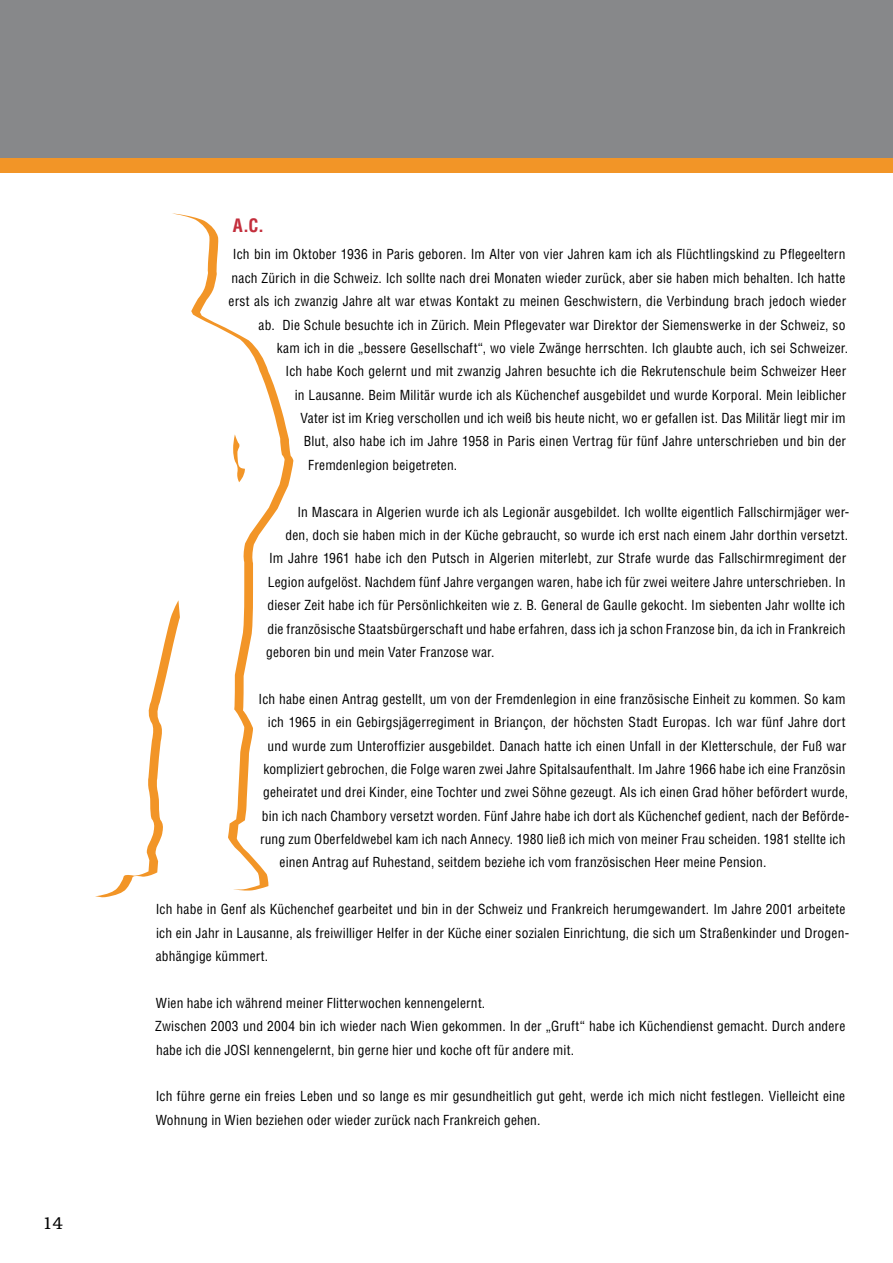
<style>
.page{position:relative;width:893px;height:1263px;background:#fff}
.page>*{position:absolute;margin:0;border:0;box-sizing:border-box;transform-origin:0 0}
.t1{font:700 condensed 18px "Helvetica LT Std";color:#c32e3c}
.t2{font:18px "Egyptienne FLT Std";color:#000}
.t3{font:condensed 13.5px/23.4px "Helvetica LT Std";letter-spacing:.015em;color:#000}
</style>
<div class="page">
<div style="left:0;top:157px;width:893px;height:16px;background:#f29527"></div>
<div style="left:0;top:0;width:893px;height:157px;background:#87888a"></div>
<svg style="left:95px;top:213px;width:190px;height:684px"></svg>
<h1 class="t2" style="left:43px;top:1213px;width:22px">14</h1>
<h1 class="t1" style="left:233px;top:214px;width:33px">A.C.</h1>
<p class="t3" style="left:233px;top:243px;width:614px">Ich bin im Oktober 1936 in Paris geboren. Im Alter von vier Jahren kam ich als Flüchtlingskind zu Pflegeeltern</p>
<p class="t3" style="left:232px;top:266px;width:615px">nach Zürich in die Schweiz. Ich sollte nach drei Monaten wieder zurück, aber sie haben mich behalten. Ich hatte</p>
<p class="t3" style="left:229px;top:289px;width:619px">erst als ich zwanzig Jahre alt war etwas Kontakt zu meinen Geschwistern, die Verbindung brach jedoch wieder</p>
<p class="t3" style="left:259px;top:313px;width:588px">ab. Die Schule besuchte ich in Zürich. Mein Pflegevater war Direktor der Siemenswerke in der Schweiz, so</p>
<p class="t3" style="left:277px;top:336px;width:573px">kam ich in die „bessere Gesellschaft“, wo viele Zwänge herrschten. Ich glaubte auch, ich sei Schweizer.</p>
<p class="t3" style="left:285px;top:360px;width:562px">Ich habe Koch gelernt und mit zwanzig Jahren besuchte ich die Rekrutenschule beim Schweizer Heer</p>
<p class="t3" style="left:295px;top:383px;width:553px">in Lausanne. Beim Militär wurde ich als Küchenchef ausgebildet und wurde Korporal. Mein leiblicher</p>
<p class="t3" style="left:300px;top:406px;width:547px">Vater ist im Krieg verschollen und ich weiß bis heute nicht, wo er gefallen ist. Das Militär liegt mir im</p>
<p class="t3" style="left:304px;top:430px;width:544px">Blut, also habe ich im Jahre 1958 in Paris einen Vertrag für fünf Jahre unterschrieben und bin der</p>
<p class="t3" style="left:308px;top:453px;width:150px">Fremdenlegion beigetreten.</p>
<p class="t3" style="left:297px;top:500px;width:553px">In Mascara in Algerien wurde ich als Legionär ausgebildet. Ich wollte eigentlich Fallschirmjäger wer-</p>
<p class="t3" style="left:286px;top:523px;width:564px">den, doch sie haben mich in der Küche gebraucht, so wurde ich erst nach einem Jahr dorthin versetzt.</p>
<p class="t3" style="left:269px;top:547px;width:579px">Im Jahre 1961 habe ich den Putsch in Algerien miterlebt, zur Strafe wurde das Fallschirmregiment der</p>
<p class="t3" style="left:268px;top:570px;width:579px">Legion aufgelöst. Nachdem fünf Jahre vergangen waren, habe ich für zwei weitere Jahre unterschrieben. In</p>
<p class="t3" style="left:268px;top:593px;width:579px">dieser Zeit habe ich für Persönlichkeiten wie z. B. General de Gaulle gekocht. Im siebenten Jahr wollte ich</p>
<p class="t3" style="left:268px;top:617px;width:579px">die französische Staatsbürgerschaft und habe erfahren, dass ich ja schon Franzose bin, da ich in Frankreich</p>
<p class="t3" style="left:266px;top:640px;width:230px">geboren bin und mein Vater Franzose war.</p>
<p class="t3" style="left:258px;top:687px;width:588px">Ich habe einen Antrag gestellt, um von der Fremdenlegion in eine französische Einheit zu kommen. So kam</p>
<p class="t3" style="left:268px;top:710px;width:579px">ich 1965 in ein Gebirgsjägerregiment in Briançon, der höchsten Stadt Europas. Ich war fünf Jahre dort</p>
<p class="t3" style="left:268px;top:734px;width:580px">und wurde zum Unteroffizier ausgebildet. Danach hatte ich einen Unfall in der Kletterschule, der Fuß war</p>
<p class="t3" style="left:263px;top:757px;width:584px">kompliziert gebrochen, die Folge waren zwei Jahre Spitalsaufenthalt. Im Jahre 1966 habe ich eine Französin</p>
<p class="t3" style="left:263px;top:780px;width:587px">geheiratet und drei Kinder, eine Tochter und zwei Söhne gezeugt. Als ich einen Grad höher befördert wurde,</p>
<p class="t3" style="left:262px;top:804px;width:589px">bin ich nach Chambory versetzt worden. Fünf Jahre habe ich dort als Küchenchef gedient, nach der Beförde-</p>
<p class="t3" style="left:260px;top:827px;width:587px">rung zum Oberfeldwebel kam ich nach Annecy. 1980 ließ ich mich von meiner Frau scheiden. 1981 stellte ich</p>
<p class="t3" style="left:280px;top:851px;width:488px">einen Antrag auf Ruhestand, seitdem beziehe ich vom französischen Heer meine Pension.</p>
<p class="t3" style="left:156px;top:897px;width:695px">Ich habe in Genf als Küchenchef gearbeitet und bin in der Schweiz und Frankreich herumgewandert. Im Jahre 2001 arbeitete ich ein Jahr in Lausanne, als freiwilliger Helfer in der Küche einer sozialen Einrichtung, die sich um Straßenkinder und Drogen&shy;abhängige kümmert.</p>
<p class="t3" style="left:155px;top:991px;width:692px">Wien habe ich während meiner Flitterwochen kennengelernt.<br>Zwischen 2003 und 2004 bin ich wieder nach Wien gekommen. In der „Gruft“ habe ich Küchendienst gemacht. Durch andere habe ich die JOSI kennengelernt, bin gerne hier und koche oft für andere mit.</p>
<p class="t3" style="left:156px;top:1084px;width:691px">Ich führe gerne ein freies Leben und so lange es mir gesundheitlich gut geht, werde ich mich nicht festlegen. Vielleicht eine<br>Wohnung in Wien beziehen oder wieder zurück nach Frankreich gehen.</p>
</div>
